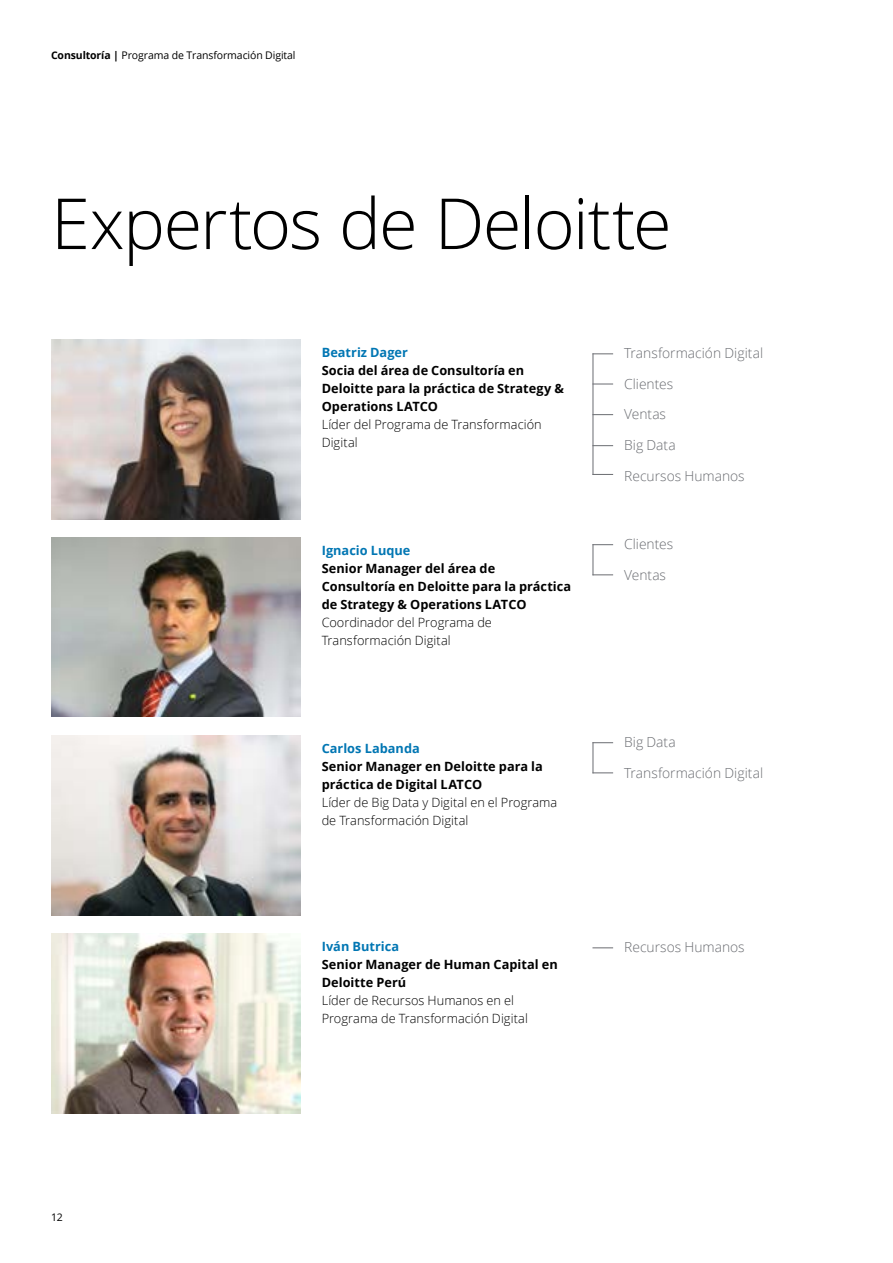
<style>
.page{position:relative;width:893px;height:1263px;background:#fff}
.page>*{position:absolute;margin:0;border:0;box-sizing:border-box;transform-origin:0 0}
.t1{font:300 70.5px "Open Sans";letter-spacing:-.025em;color:#000}
.t2{font:300 13.8px "Open Sans";color:#6a6c71}
.t3{font:700 12.75px/18px "Open Sans";color:#000}
.t4{font:300 12.75px/18px "Open Sans";letter-spacing:.005em;color:#000}
.t5{font:700 12.75px "Open Sans";letter-spacing:.005em;color:#0076b3}
.t6{font:10.5px "Open Sans";letter-spacing:-.01em;color:#000}
.s1{font-weight:700}
</style>
<div class="page">
<img style="left:51px;top:537px;width:249px;height:180px">
<img style="left:51px;top:735px;width:249px;height:180px">
<img style="left:51px;top:339px;width:249px;height:180px">
<hr style="left:592px;top:353px;width:1px;height:122px;background:#6a6c71">
<svg style="left:592px;top:353px;width:21px;height:1px"></svg>
<svg style="left:592px;top:474px;width:21px;height:1px"></svg>
<svg style="left:592px;top:445px;width:21px;height:1px"></svg>
<svg style="left:592px;top:414px;width:21px;height:1px"></svg>
<svg style="left:592px;top:383px;width:21px;height:1px"></svg>
<hr style="left:592px;top:742px;width:1px;height:31px;background:#6a6c71">
<svg style="left:592px;top:742px;width:21px;height:1px"></svg>
<svg style="left:592px;top:947px;width:21px;height:1px"></svg>
<svg style="left:592px;top:772px;width:21px;height:1px"></svg>
<hr style="left:592px;top:544px;width:1px;height:31px;background:#6a6c71">
<svg style="left:592px;top:544px;width:21px;height:1px"></svg>
<svg style="left:592px;top:574px;width:21px;height:1px"></svg>
<img style="left:51px;top:933px;width:249px;height:180px">
<p class="t6" style="left:51px;top:48px;width:246px"><span class="s1">Consultoría |</span> Programa de Transformación Digital</p>
<h1 class="t1" style="left:51px;top:175px;width:622px">Expertos de Deloitte</h1>
<p class="t6" style="left:51px;top:1210px;width:13px">12</p>
<p class="t5" style="left:322px;top:343px;width:88px">Beatriz Dager</p>
<p class="t3" style="left:322px;top:361px;width:244px">Socia del área de Consultoría en<br>Deloitte para la práctica de Strategy &amp;<br>Operations LATCO</p>
<p class="t4" style="left:322px;top:415px;width:222px">Líder del Programa de Transformación<br>Digital</p>
<p class="t5" style="left:322px;top:541px;width:90px">Ignacio Luque</p>
<p class="t3" style="left:322px;top:559px;width:251px">Senior Manager del área de<br>Consultoría en Deloitte para la práctica de Strategy &amp; Operations LATCO</p>
<p class="t4" style="left:322px;top:613px;width:172px">Coordinador del Programa de<br>Transformación Digital</p>
<p class="t5" style="left:322px;top:739px;width:100px">Carlos Labanda</p>
<p class="t3" style="left:322px;top:757px;width:223px">Senior Manager en Deloitte para la práctica de Digital LATCO</p>
<p class="t4" style="left:322px;top:793px;width:237px">Líder de Big Data y Digital en el Programa de Transformación Digital</p>
<p class="t5" style="left:322px;top:937px;width:79px">Iván Butrica</p>
<p class="t3" style="left:322px;top:955px;width:238px">Senior Manager de Human Capital en<br>Deloitte Perú</p>
<p class="t4" style="left:322px;top:991px;width:208px">Líder de Recursos Humanos en el<br>Programa de Transformación Digital</p>
<p class="t2" style="left:624px;top:344px;width:140px">Transformación Digital</p>
<p class="t2" style="left:624px;top:374px;width:51px">Clientes</p>
<p class="t2" style="left:624px;top:405px;width:43px">Ventas</p>
<p class="t2" style="left:624px;top:435px;width:53px">Big Data</p>
<p class="t2" style="left:624px;top:466px;width:122px">Recursos Humanos</p>
<p class="t2" style="left:624px;top:534px;width:51px">Clientes</p>
<p class="t2" style="left:624px;top:565px;width:43px">Ventas</p>
<p class="t2" style="left:624px;top:732px;width:53px">Big Data</p>
<p class="t2" style="left:624px;top:763px;width:140px">Transformación Digital</p>
<p class="t2" style="left:624px;top:938px;width:122px">Recursos Humanos</p>
</div>
